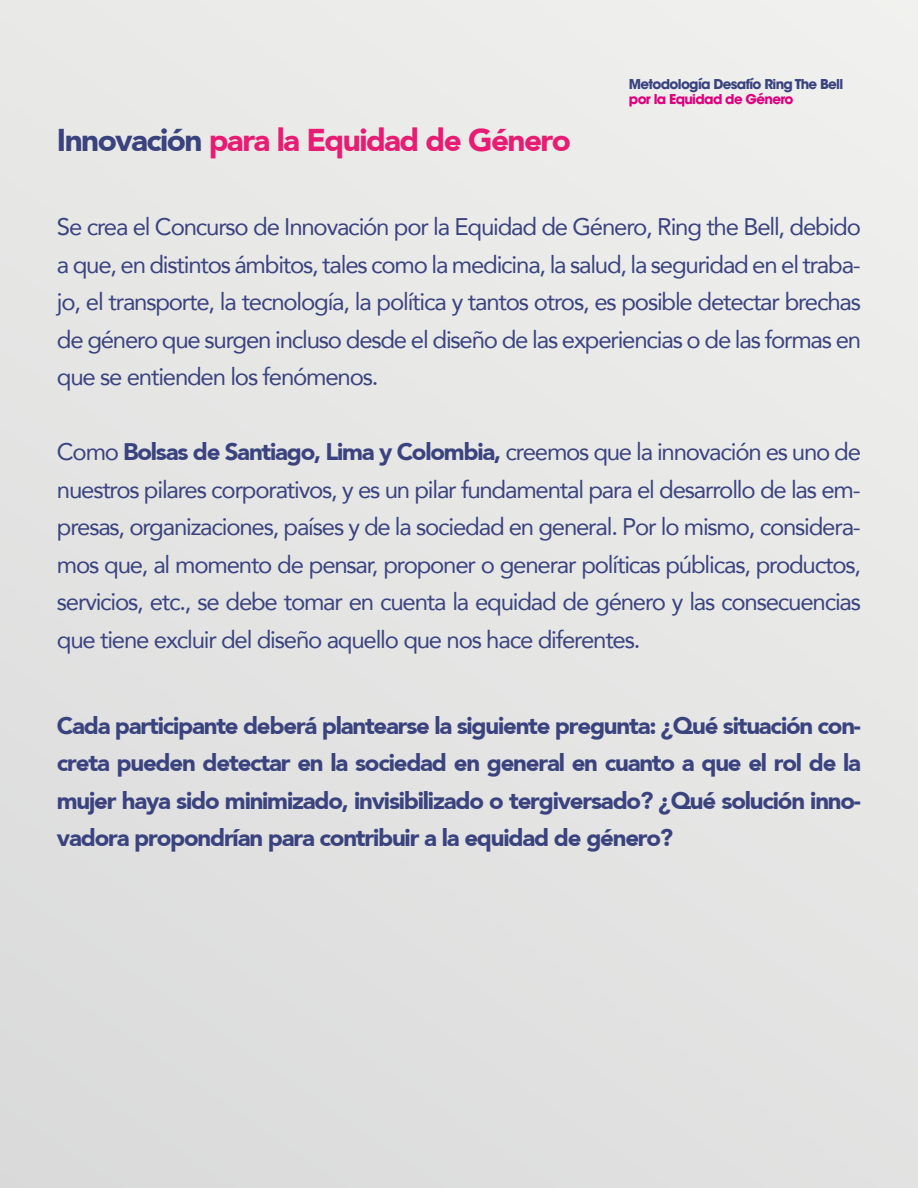
<style>
.page{position:relative;width:918px;height:1188px;background:#e5e6e4}
.page>*{position:absolute;margin:0;border:0;box-sizing:border-box;transform-origin:0 0}
.t1{font:900 31.5px "Avenir";letter-spacing:-.05em;color:#e71d73}
.t2{font:24px/37.5px "Avenir";letter-spacing:-.05em;color:#3b437f;text-align:justify}
.t3{font:900 24px/37.5px "Avenir";letter-spacing:-.05em;color:#3b437f;text-align:justify}
.t4{font:700 13.5px "ITC Avant Garde Std";letter-spacing:-.05em;color:#3b437f}
.t5{font:700 13.5px "ITC Avant Garde Std";letter-spacing:-.05em;color:#e0007e}
.s1{color:#3b437f}
.s2{font-weight:900}
</style>
<div class="page">
<h1 class="t1" style="left:57px;top:121px;width:516px"><span class="s1">Innovación</span> para la Equidad de Género</h1>
<p class="t4" style="left:629px;top:75px;width:216px">Metodología Desafío Ring The Bell</p>
<p class="t5" style="left:629px;top:90px;width:166px">por la Equidad de Género</p>
<p class="t2" style="left:57px;top:207px;width:806px">Se crea el Concurso de Innovación por la Equidad de Género, Ring the Bell, debido a que, en distintos ámbitos, tales como la medicina, la salud, la seguridad en el traba&shy;jo, el transporte, la tecnología, la política y tantos otros, es posible detectar brechas de género que surgen incluso desde el diseño de las experiencias o de las formas en que se entienden los fenómenos.</p>
<p class="t2" style="left:57px;top:432px;width:806px">Como <span class="s2">Bolsas de Santiago, Lima y Colombia,</span> creemos que la innovación es uno de nuestros pilares corporativos, y es un pilar fundamental para el desarrollo de las em&shy;presas, organizaciones, países y de la sociedad en general. Por lo mismo, considera&shy;mos que, al momento de pensar, proponer o generar políticas públicas, productos, servicios, etc., se debe tomar en cuenta la equidad de género y las consecuencias que tiene excluir del diseño aquello que nos hace diferentes.</p>
<p class="t3" style="left:57px;top:707px;width:806px">Cada participante deberá plantearse la siguiente pregunta: ¿Qué situación con&shy;creta pueden detectar en la sociedad en general en cuanto a que el rol de la mujer haya sido minimizado, invisibilizado o tergiversado? ¿Qué solución inno&shy;vadora propondrían para contribuir a la equidad de género?</p>
</div>
